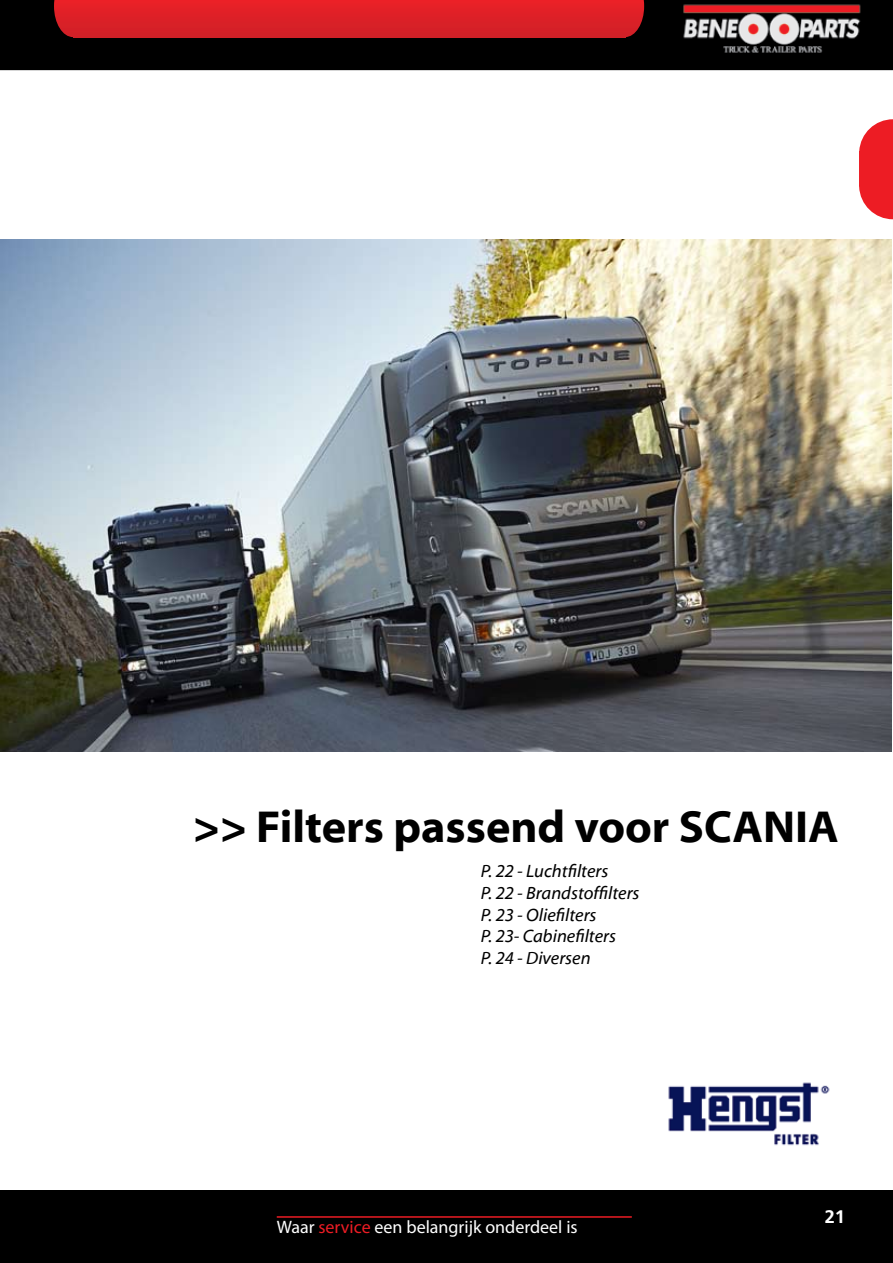
<style>
.page{position:relative;width:893px;height:1263px;background:#fff}
.page>*{position:absolute;margin:0;border:0;box-sizing:border-box;transform-origin:0 0}
.t1{font:700 45.15px "Myriad Web Pro";color:#000}
.t2{font:italic 18px/21.6px "Myriad Web Pro";color:#000}
.t3{font:18px "Myriad Pro";color:#fff}
.t4{font:700 18px "Frutiger BSK65";color:#fff}
.s1{color:#ed1c24}
</style>
<div class="page">
<div style="left:0;top:0;width:893px;height:70px;background:#000"></div>
<div style="left:0;top:1191px;width:893px;height:72px;background:#000"></div>
<svg style="left:625px;top:0;width:19px;height:37px"></svg>
<svg style="left:54px;top:0;width:19px;height:37px"></svg>
<svg style="left:73px;top:0;width:552px;height:37px;background:#dc2027"></svg>
<hr style="left:277px;top:1216px;width:355px;height:2px;background:#ed1c24">
<img style="left:680px;top:1px;width:189px;height:55px">
<svg style="left:859px;top:119px;width:34px;height:100px;background:#ef3d44"></svg>
<img style="left:0;top:239px;width:892px;height:513px">
<img style="left:668px;top:1082px;width:162px;height:64px">
<h1 class="t1" style="left:193px;top:802px;width:647px">&gt;&gt; Filters passend voor SCANIA</h1>
<p class="t2" style="left:481px;top:861px;width:160px">P. 22 - Luchtfilters<br>P. 22 - Brandstoffilters<br>P. 23 - Oliefilters<br>P. 23- Cabinefilters<br>P. 24 - Diversen</p>
<p class="t3" style="left:277px;top:1216px;width:302px">Waar <span class="s1">service</span> een belangrijk onderdeel is</p>
<p class="t4" style="left:825px;top:1206px;width:22px">21</p>
</div>
